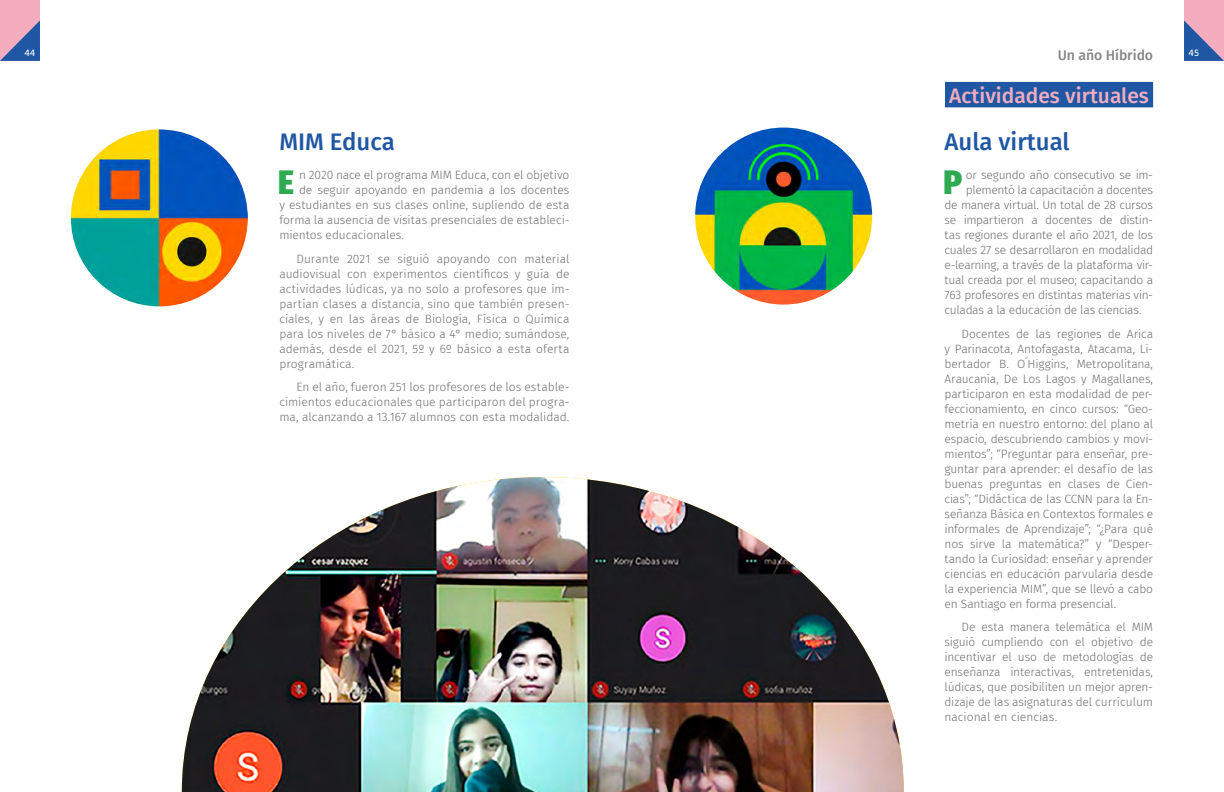
<style>
.page{position:relative;width:1224px;height:792px;background:#fff}
.page>*{position:absolute;margin:0;border:0;box-sizing:border-box;transform-origin:0 0}
.text_capitular{font:900 33.6px "Fira Sans Condensed";color:#2eaa53}
.Título{font:500 24px "Fira Sans";color:#1f57a4}
.Título_bloque{font:500 21px "Fira Sans";color:#f4adbf}
.t1{font:500 14px "Fira Sans";letter-spacing:-.005em;color:#878787}
.texto{font:300 12px/15px "Fira Sans";letter-spacing:-.005em;color:#706f6f;text-align:justify}
.text_capitular-2{font:300 12px "Fira Sans";letter-spacing:-.015em;color:#706f6f}
.t2{font:9px "Museo Sans 500";color:#fff}
</style>
<div class="page">
<img style="left:182px;top:477px;width:722px;height:315px">
<img style="left:71px;top:129px;width:177px;height:177px;border-radius:88px">
<div style="left:1184px;top:0;width:40px;height:61px;background:#f4adbf"></div>
<div style="left:0;top:0;width:40px;height:61px;background:#f4adbf"></div>
<svg style="left:1184px;top:20px;width:40px;height:41px"></svg>
<svg style="left:0;top:20px;width:40px;height:41px"></svg>
<div style="left:945px;top:82px;width:208px;height:25px;background:#1f57a4"></div>
<img style="left:695px;top:128px;width:177px;height:177px;border-radius:88px">
<p class="t2" style="left:24px;top:48px;width:12px">44</p>
<p class="t1" style="left:1058px;top:44px;width:97px">Un año Híbrido</p>
<p class="t2" style="left:1189px;top:48px;width:12px">45</p>
<p class="Título" style="left:279px;top:122px;width:117px">MIM Educa</p>
<p class="text_capitular" style="left:278px;top:153px;width:17px">E</p>
<p class="text_capitular-2" style="left:299px;top:166px;width:272px">n 2020 nace el programa MIM Educa, con el objetivo</p>
<p class="text_capitular-2" style="left:299px;top:181px;width:272px">de seguir apoyando en pandemia a los docentes</p>
<p class="text_capitular-2" style="left:279px;top:196px;width:292px">y estudiantes en sus clases online, supliendo de esta</p>
<p class="text_capitular-2" style="left:279px;top:211px;width:292px">forma la ausencia de visitas presenciales de estableci-</p>
<p class="text_capitular-2" style="left:279px;top:226px;width:125px">mientos educacionales.</p>
<p class="texto" style="left:279px;top:251px;width:292px;text-indent:17px">Durante 2021 se siguió apoyando con material audiovisual con experimentos científicos y guía de actividades lúdicas, ya no solo a profesores que im&shy;partían clases a distancia, sino que también presen&shy;ciales, y en las áreas de Biología, Física o Química para los niveles de 7° básico a 4° medio; sumándose, además, desde el 2021, 5º y 6º básico a esta oferta programática.</p>
<p class="texto" style="left:279px;top:379px;width:292px;text-indent:17px">En el año, fueron 251 los profesores de los estable&shy;cimientos educacionales que participaron del progra&shy;ma, alcanzando a 13.167 alumnos con esta modalidad.</p>
<p class="Título_bloque" style="left:949px;top:79px;width:201px">Actividades virtuales</p>
<p class="Título" style="left:945px;top:122px;width:127px">Aula virtual</p>
<p class="text_capitular" style="left:943px;top:153px;width:20px">P</p>
<p class="text_capitular-2" style="left:966px;top:166px;width:189px">or segundo año consecutivo se im-</p>
<p class="text_capitular-2" style="left:966px;top:181px;width:189px">plementó la capacitación a docentes</p>
<p class="text_capitular-2" style="left:945px;top:196px;width:210px">de manera virtual. Un total de 28 cursos</p>
<p class="text_capitular-2" style="left:945px;top:211px;width:210px">se impartieron a docentes de distin-</p>
<p class="text_capitular-2" style="left:945px;top:226px;width:210px">tas regiones durante el año 2021, de los</p>
<p class="text_capitular-2" style="left:945px;top:241px;width:210px">cuales 27 se desarrollaron en modalidad</p>
<p class="text_capitular-2" style="left:945px;top:256px;width:210px">e-learning, a través de la plataforma vir-</p>
<p class="text_capitular-2" style="left:945px;top:271px;width:210px">tual creada por el museo; capacitando a</p>
<p class="text_capitular-2" style="left:945px;top:286px;width:210px">763 profesores en distintas materias vin-</p>
<p class="text_capitular-2" style="left:945px;top:301px;width:197px">culadas a la educación de las ciencias.</p>
<p class="texto" style="left:945px;top:326px;width:210px;text-indent:17px">Docentes de las regiones de Arica y Parinacota, Antofagasta, Atacama, Li&shy;bertador B. O´Higgins, Metropolitana, Araucanía, De Los Lagos y Magallanes, participaron en esta modalidad de per&shy;feccionamiento, en cinco cursos: “Geo&shy;metría en nuestro entorno: del plano al espacio, descubriendo cambios y movi&shy;mientos”; “Preguntar para enseñar, pre&shy;guntar para aprender: el desafío de las buenas preguntas en clases de Cien&shy;cias”; “Didáctica de las CCNN para la En&shy;señanza Básica en Contextos formales e informales de Aprendizaje”; “¿Para qué nos sirve la matemática?” y “Desper&shy;tando la Curiosidad: enseñar y aprender ciencias en educación parvularia desde la experiencia MIM”, que se llevó a cabo en Santiago en forma presencial.</p>
<p class="texto" style="left:945px;top:619px;width:210px;text-indent:17px">De esta manera telemática el MIM siguió cumpliendo con el objetivo de incentivar el uso de metodologías de enseñanza interactivas, entretenidas, lúdicas, que posibiliten un mejor apren&shy;dizaje de las asignaturas del currículum nacional en ciencias.</p>
</div>
